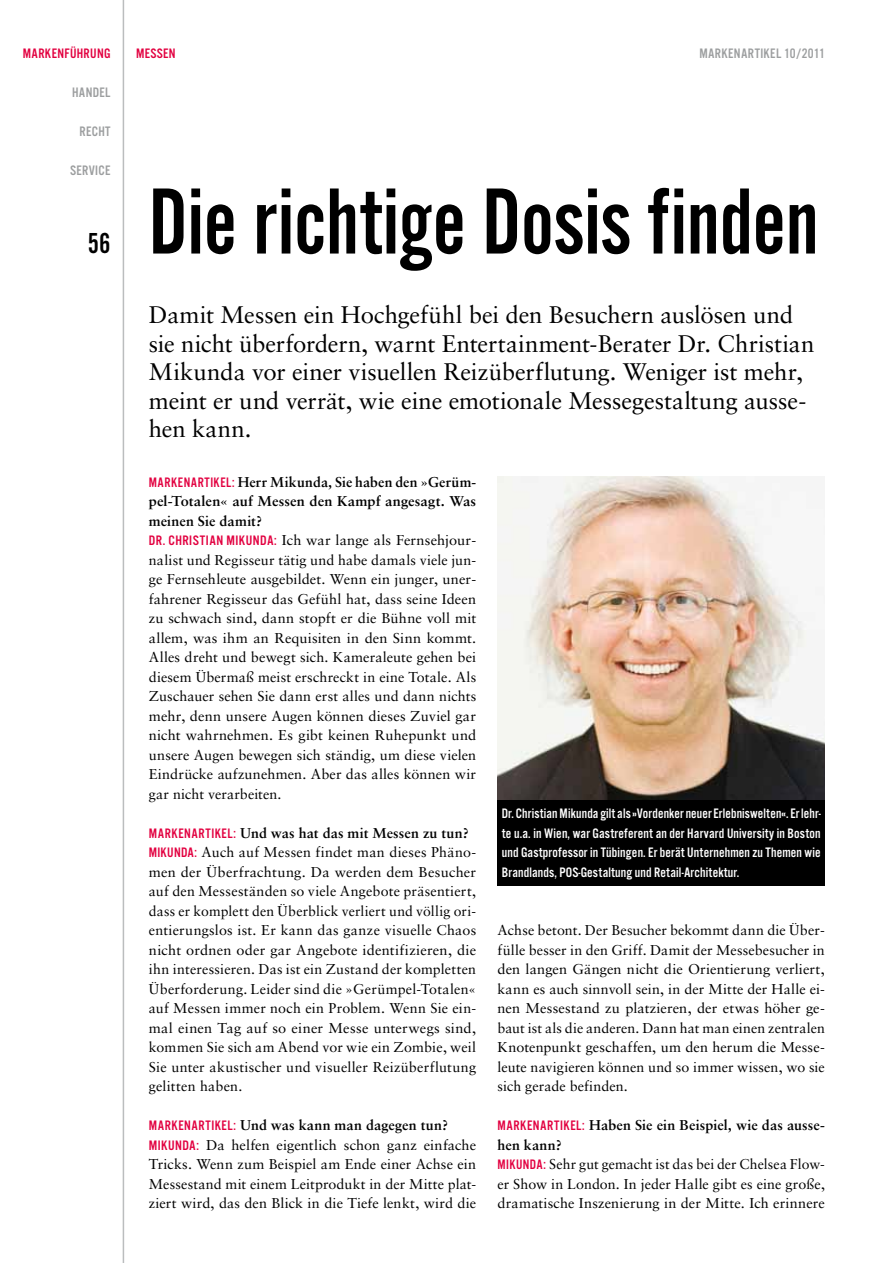
<style>
.page{position:relative;width:893px;height:1263px;background:#fff}
.page>*{position:absolute;margin:0;border:0;box-sizing:border-box;transform-origin:0 0}
.t1{font:97.5px "Alternate Got No 2 D";color:#000}
.t2{font:30px "Alternate Got No 2 D";color:#000}
.t3{font:24px/28.5px "Sabon";letter-spacing:-.005em;color:#000}
.t4{font:14.25px/19.5px "Sabon";letter-spacing:.01em;color:#000;text-align:justify}
.t5{font:700 14.25px/19.5px "Sabon";letter-spacing:.015em;color:#000;text-align:justify}
.t6{font:14.25px/19.5px "Alternate Got No 3 D";letter-spacing:.01em;color:#fff;text-align:justify}
.t7{font:14.25px "Alternate Got No 3 D";letter-spacing:.025em;color:#e20040}
.t8{font:14.25px "Alternate Got No 3 D";letter-spacing:.025em;color:#9c9e9f}
.s1{font-family:"Alternate Got No 3 D";font-weight:400;color:#e20040}
.s2{font-family:"Alternate Got No 3 D";color:#e20040}
</style>
<div class="page">
<hr style="left:123px;top:0;width:1px;height:1263px;background:#bbbdbe">
<img style="left:497px;top:476px;width:328px;height:324px">
<div style="left:497px;top:800px;width:328px;height:85px;background:#000"></div>
<p class="t7" style="left:23px;top:46px;width:89px">MARKENFÜHRUNG</p>
<p class="t8" style="left:72px;top:85px;width:39px">HANDEL</p>
<p class="t8" style="left:79px;top:124px;width:32px">RECHT</p>
<p class="t8" style="left:70px;top:163px;width:42px">SERVICE</p>
<h2 class="t2" style="left:88px;top:227px;width:24px">56</h2>
<p class="t7" style="left:136px;top:46px;width:8px">messen</p>
<p class="t8" style="left:699px;top:46px;width:17px">Markenar</p>
<p class="t8" style="left:755px;top:46px;width:72px">tikel 10/2011</p>
<h1 class="t1" style="left:149px;top:171px;width:671px">Die richtige Dosis finden</h1>
<p class="t3" style="left:149px;top:300px;width:667px">Damit Messen ein Hochgefühl bei den Besuchern auslösen und sie nicht überfordern, warnt Entertainment-Berater Dr. Christian Mikunda vor einer visuellen Reizüberflutung. Weniger ist mehr, meint er und verrät, wie eine emotionale Messegestaltung ausse&shy;hen kann.</p>
<p class="t5" style="left:149px;top:472px;width:329px"><span class="s1">MARKENARTIKEL:</span> Herr Mikunda, Sie haben den »Gerüm&shy;pel-Totalen« auf Messen den Kampf angesagt. Was meinen Sie damit?</p>
<p class="t7" style="left:149px;top:533px;width:34px">Dr. Chris</p>
<p class="t7" style="left:200px;top:533px;width:43px">tian Mikunda</p>
<p class="t4" style="left:149px;top:530px;width:329px;text-indent:125px"><span class="s2">:</span> Ich war lange als Fernsehjour&shy;nalist und Regisseur tätig und habe damals viele jun&shy;ge Fernsehleute ausgebildet. Wenn ein junger, uner&shy;fahrener Regisseur das Gefühl hat, dass seine Ideen zu schwach sind, dann stopft er die Bühne voll mit allem, was ihm an Requisiten in den Sinn kommt.<br>Alles dreht und bewegt sich. Kameraleute gehen bei diesem Übermaß meist erschreckt in eine Totale. Als Zuschauer sehen Sie dann erst alles und dann nichts mehr, denn unsere Augen können dieses Zuviel gar nicht wahrnehmen. Es gibt keinen Ruhepunkt und unsere Augen bewegen sich ständig, um diese vielen Eindrücke aufzunehmen. Aber das alles können wir gar nicht verarbeiten.</p>
<p class="t5" style="left:149px;top:823px;width:322px"><span class="s1">MARKENARTIKEL:</span> Und was hat das mit Messen zu tun?</p>
<p class="t7" style="left:149px;top:845px;width:16px">Mikunda</p>
<p class="t6" style="left:502px;top:804px;width:320px">Dr. Christian Mikunda gilt als »Vordenker neuer Erlebniswelten«. Er lehr&shy;te u.a. in Wien, war Gastreferent an der Harvard University in Boston und Gastprofessor in Tübingen. Er berät Unternehmen zu Themen wie Brandlands, POS-Gestaltung und Retail-Architektur.</p>
<p class="t4" style="left:149px;top:842px;width:329px;text-indent:46px"><span class="s2">:</span> Auch auf Messen findet man dieses Phäno&shy;men der Überfrachtung. Da werden dem Besucher auf den Messeständen so viele Angebote präsentiert, dass er komplett den Überblick verliert und völlig ori&shy;entierungslos ist. Er kann das ganze visuelle Chaos nicht ordnen oder gar Angebote identifizieren, die ihn interessieren. Das ist ein Zustand der kompletten Überforderung. Leider sind die »Gerümpel-Totalen« auf Messen immer noch ein Problem. Wenn Sie ein&shy;mal einen Tag auf so einer Messe unterwegs sind, kommen Sie sich am Abend vor wie ein Zombie, weil Sie unter akustischer und visueller Reizüberflutung gelitten haben.</p>
<p class="t5" style="left:149px;top:1115px;width:301px"><span class="s1">MARKENARTIKEL:</span> Und was kann man dagegen tun?</p>
<p class="t7" style="left:149px;top:1138px;width:17px">Mikunda</p>
<p class="t4" style="left:497px;top:920px;width:329px">Achse betont. Der Besucher bekommt dann die Über&shy;fülle besser in den Griff. Damit der Messebesucher in den langen Gängen nicht die Orientierung verliert, kann es auch sinnvoll sein, in der Mitte der Halle ei&shy;nen Messestand zu platzieren, der etwas höher ge&shy;baut ist als die anderen. Dann hat man einen zentralen Knotenpunkt geschaffen, um den herum die Messe&shy;leute navigieren können und so immer wissen, wo sie sich gerade befinden.</p>
<p class="t5" style="left:497px;top:1115px;width:329px"><span class="s1">MARKENARTIKEL:</span> Haben Sie ein Beispiel, wie das ausse&shy;hen kann?</p>
<p class="t7" style="left:497px;top:1157px;width:16px">Mikunda</p>
<p class="t4" style="left:149px;top:1135px;width:329px;text-indent:48px"><span class="s2">:</span> Da helfen eigentlich schon ganz einfache Tricks. Wenn zum Beispiel am Ende einer Achse ein Messestand mit einem Leitprodukt in der Mitte plat&shy;ziert wird, das den Blick in die Tiefe lenkt, wird die</p>
<p class="t4" style="left:497px;top:1154px;width:329px;text-indent:46px"><span class="s2">:</span> Sehr gut gemacht ist das bei der Chelsea Flow&shy;er Show in London. In jeder Halle gibt es eine große, dramatische Inszenierung in der Mitte. Ich erinnere</p>
</div>
